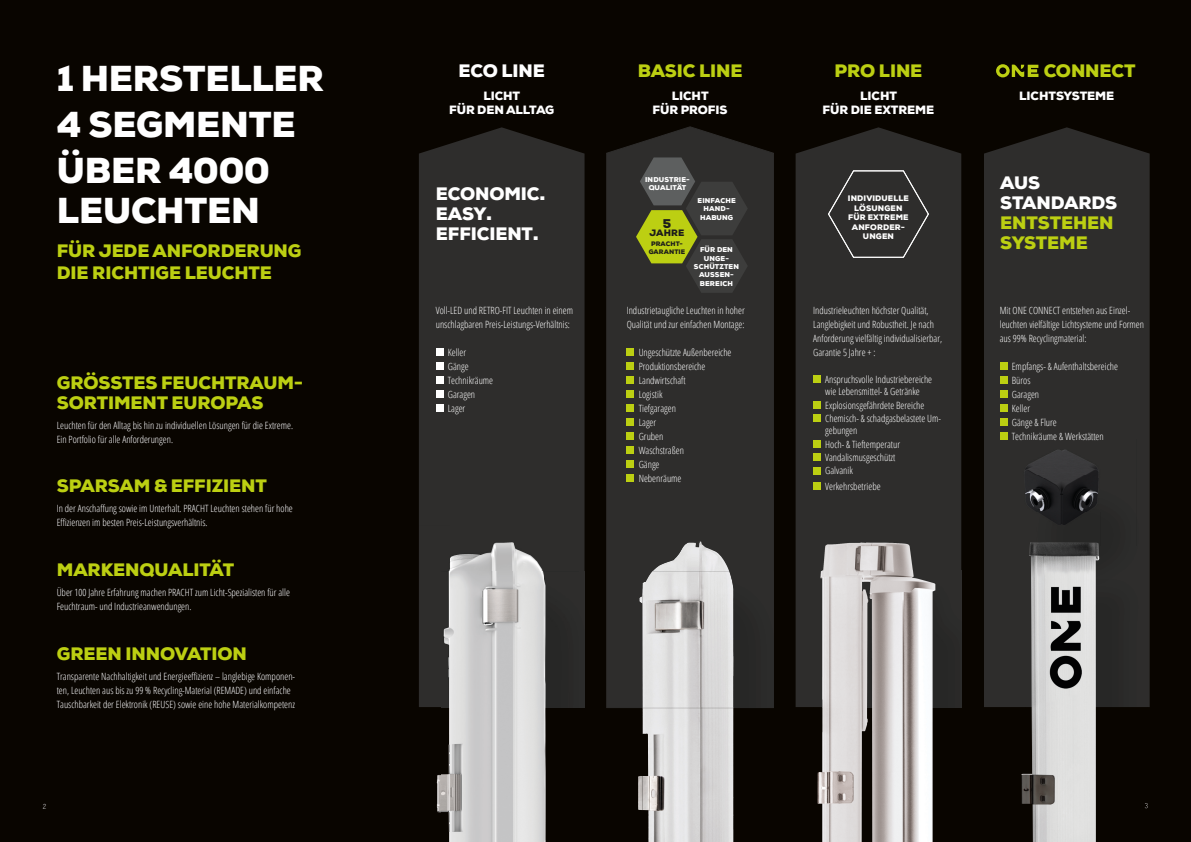
<style>
.page{position:relative;width:1191px;height:842px;background:#fff}
.page>*{position:absolute;margin:0;border:0;box-sizing:border-box;transform-origin:0 0}
.t1{font:900 36px/46px "Nexa";letter-spacing:-.005em;color:#fff}
.t2{font:900 18px/20px "Nexa";letter-spacing:-.005em;color:#bccf12}
.t3{font:900 18px/20px "Nexa";letter-spacing:-.005em;color:#fff}
.t4{font:900 12.7px "Nexa";color:#1d1d1b}
.t5{font:900 12px/14.4px "Nexa";letter-spacing:-.005em;color:#fff;text-align:center}
.t6{font:300 condensed 10px/14px "Open Sans";color:#fff}
.t7{font:900 9.3px "Nexa";letter-spacing:.015em;color:#1d1d1b}
.t8{font:900 8px/9.6px "Nexa";letter-spacing:.015em;color:#fff;text-align:center}
.t9{font:900 7px/8.4px "Nexa";letter-spacing:.015em;color:#fff;text-align:center}
.t10{font:7px "Letter Got L";color:#fff}
.t11{font:900 6.5px/7.8px "Nexa";letter-spacing:.015em;color:#1d1d1b;text-align:center}
.s1{font-family:"Arial"}
</style>
<div class="page">
<div style="left:595px;top:0;width:596px;height:842px;background:#090500"></div>
<div style="left:0;top:0;width:604px;height:842px;background:#090500"></div>
<div style="left:795px;top:127px;width:166px;height:580px;background:#2e2d2c"></div>
<div style="left:984px;top:127px;width:165px;height:580px;background:#2e2d2c"></div>
<div style="left:606px;top:126px;width:168px;height:582px;background:#2e2d2c"></div>
<div style="left:419px;top:127px;width:165px;height:444px;background:#2e2d2c"></div>
<div style="left:1099px;top:479px;width:48px;height:91px;background:#2d2c2b"></div>
<img style="left:999px;top:440px;width:137px;height:35px">
<img style="left:999px;top:475px;width:68px;height:35px">
<img style="left:1067px;top:475px;width:69px;height:4px">
<img style="left:999px;top:510px;width:30px;height:35px">
<img style="left:1029px;top:479px;width:107px;height:66px">
<img style="left:1099px;top:596px;width:48px;height:213px">
<svg style="left:1144px;top:803px;width:3px;height:5px"></svg>
<img style="left:1099px;top:570px;width:48px;height:26px">
<img style="left:1021px;top:542px;width:78px;height:300px">
<img style="left:943px;top:571px;width:19px;height:137px">
<div style="left:943px;top:571px;width:18px;height:136px;background:#2a2928"></div>
<img style="left:813px;top:526px;width:130px;height:316px">
<div style="left:733px;top:571px;width:41px;height:137px;background:#2b2b2a"></div>
<img style="left:652px;top:541px;width:77px;height:30px">
<img style="left:639px;top:583px;width:3px;height:124px">
<img style="left:638px;top:776px;width:4px;height:34px">
<img style="left:642px;top:571px;width:91px;height:271px">
<img style="left:642px;top:707px;width:91px;height:1px">
<img style="left:441px;top:571px;width:144px;height:271px">
<img style="left:578px;top:571px;width:6px;height:136px">
<img style="left:436px;top:775px;width:5px;height:38px">
<img style="left:419px;top:525px;width:32px;height:182px">
<img style="left:450px;top:525px;width:128px;height:46px">
<svg style="left:636px;top:157px;width:112px;height:136px;background:#4f5233"></svg>
<div style="left:828px;top:170px;width:101px;height:88px;background:#2e2d2c"></div>
<div style="left:626px;top:348px;width:8px;height:8px;background:#bccf12"></div>
<div style="left:626px;top:362px;width:8px;height:8px;background:#bccf12"></div>
<div style="left:626px;top:376px;width:8px;height:8px;background:#bccf12"></div>
<div style="left:626px;top:390px;width:8px;height:8px;background:#bccf12"></div>
<div style="left:626px;top:404px;width:8px;height:8px;background:#bccf12"></div>
<div style="left:626px;top:418px;width:8px;height:8px;background:#bccf12"></div>
<div style="left:626px;top:432px;width:8px;height:8px;background:#bccf12"></div>
<div style="left:626px;top:446px;width:8px;height:8px;background:#bccf12"></div>
<div style="left:626px;top:460px;width:8px;height:8px;background:#bccf12"></div>
<div style="left:626px;top:474px;width:8px;height:8px;background:#bccf12"></div>
<div style="left:813px;top:376px;width:7px;height:7px;background:#bccf12"></div>
<div style="left:813px;top:401px;width:7px;height:8px;background:#bccf12"></div>
<div style="left:813px;top:414px;width:7px;height:8px;background:#bccf12"></div>
<div style="left:813px;top:440px;width:7px;height:7px;background:#bccf12"></div>
<div style="left:813px;top:453px;width:7px;height:8px;background:#bccf12"></div>
<div style="left:813px;top:467px;width:7px;height:7px;background:#bccf12"></div>
<div style="left:813px;top:482px;width:7px;height:8px;background:#bccf12"></div>
<div style="left:999px;top:362px;width:8px;height:8px;background:#bccf12"></div>
<div style="left:999px;top:376px;width:8px;height:8px;background:#bccf12"></div>
<div style="left:999px;top:390px;width:8px;height:8px;background:#bccf12"></div>
<div style="left:999px;top:404px;width:8px;height:8px;background:#bccf12"></div>
<div style="left:999px;top:418px;width:8px;height:8px;background:#bccf12"></div>
<div style="left:999px;top:432px;width:8px;height:8px;background:#bccf12"></div>
<div style="left:436px;top:348px;width:7px;height:8px;background:#fff"></div>
<div style="left:436px;top:362px;width:7px;height:8px;background:#fff"></div>
<div style="left:436px;top:376px;width:7px;height:8px;background:#fff"></div>
<div style="left:436px;top:390px;width:7px;height:8px;background:#fff"></div>
<div style="left:436px;top:404px;width:7px;height:8px;background:#fff"></div>
<svg style="left:996px;top:64px;width:42px;height:14px"></svg>
<h1 class="t1" style="left:57px;top:55px;width:269px">1 HERSTELLER<br>4 SEGMENTE<br>ÜBER 4000</h1>
<h1 class="t1" style="left:57px;top:187px;width:204px">LEUCHTEN</h1>
<h2 class="t2" style="left:57px;top:240px;width:246px;line-height:21.6px">FÜR JEDE ANFORDERUNG<br>DIE RICHTIGE LEUCHTE</h2>
<h2 class="t2" style="left:57px;top:373px;width:248px">GRÖSSTES FEUCHTRAUM-<br>SORTIMENT EUROPAS</h2>
<p class="t6" style="left:57px;top:418px;width:238px">Leuchten für den Alltag bis hin zu individuellen Lösungen für die Extreme.<br>Ein Portfolio für alle Anforderungen.</p>
<h2 class="t2" style="left:57px;top:476px;width:212px">SPARSAM &amp; EFFIZIENT</h2>
<p class="t6" style="left:57px;top:501px;width:238px">In der Anschaffung sowie im Unterhalt. PRACHT Leuchten stehen für hohe<br>Effizienzen im besten Preis-Leistungsverhältnis.</p>
<h2 class="t2" style="left:57px;top:560px;width:179px">MARKENQUALITÄT</h2>
<p class="t6" style="left:57px;top:585px;width:235px">Über 100 Jahre Erfahrung machen PRACHT zum Licht-Spezialisten für alle<br>Feuchtraum- und Industrieanwendungen.</p>
<h2 class="t2" style="left:57px;top:644px;width:192px">GREEN INNOVATION</h2>
<p class="t6" style="left:57px;top:669px;width:240px">Transparente Nachhaltigkeit und Energieeffizienz – langlebige Komponen&shy;ten, Leuchten aus bis zu 99 % Recycling-Material (REMADE) und einfache<br>Tauschbarkeit der Elektronik (REUSE) sowie eine hohe Materialkompetenz</p>
<p class="t10" style="left:43px;top:802px;width:6px">2</p>
<h2 class="t3" style="left:458px;top:61px;width:88px">ECO LINE</h2>
<p class="t5" style="left:449px;top:89px;width:107px">LICHT<br>FÜR DEN ALLTAG</p>
<h2 class="t3" style="left:436px;top:184px;width:111px">ECONOMIC<span class="s1">.<br></span>EASY<span class="s1">.<br></span>EFFICIENT<span class="s1">.</span></h2>
<p class="t6" style="left:436px;top:303px;width:139px">Voll-LED und RETRO-FIT Leuchten in einem unschlagbaren Preis-Leistungs-Verhältnis:</p>
<p class="t6" style="left:448px;top:345px;width:47px">Keller<br>Gänge<br>Technikräume<br>Garagen<br>Lager</p>
<h2 class="t2" style="left:637px;top:61px;width:106px">BASIC LINE</h2>
<p class="t5" style="left:652px;top:89px;width:76px">LICHT<br>FÜR PROFIS</p>
<p class="t9" style="left:645px;top:175px;width:46px">INDUSTRIE-<br>QUALITÄT</p>
<p class="t9" style="left:697px;top:196px;width:40px">EINFACHE<br>HAND-<br>HABUNG</p>
<p class="t4" style="left:663px;top:216px;width:10px">5</p>
<p class="t7" style="left:649px;top:227px;width:36px">JAHRE</p>
<p class="t11" style="left:648px;top:240px;width:38px">PRACHT-<br>GARANTIE</p>
<p class="t9" style="left:694px;top:246px;width:47px">FÜR DEN<br>UNGE-<br>SCHÜTZTEN<br>AUSSEN-<br>BEREICH</p>
<p class="t6" style="left:626px;top:303px;width:120px">Industrietaugliche Leuchten in hoher<br>Qualität und zur einfachen Montage:</p>
<p class="t6" style="left:638px;top:345px;width:94px">Ungeschützte Außenbereiche<br>Produktionsbereiche<br>Landwirtschaft<br>Logistik<br>Tiefgaragen<br>Lager<br>Gruben<br>Waschstraßen<br>Gänge<br>Nebenräume</p>
<h2 class="t2" style="left:834px;top:61px;width:89px">PRO LINE</h2>
<p class="t5" style="left:822px;top:89px;width:113px">LICHT<br>FÜR DIE EXTREME</p>
<p class="t8" style="left:848px;top:193px;width:63px">INDIVIDUELLE<br>LÖSUNGEN<br>FÜR EXTREME<br>ANFORDER-<br>UNGEN</p>
<p class="t6" style="left:813px;top:303px;width:130px">Industrieleuchten höchster Qualität, Langlebigkeit und Robustheit. Je nach Anforderung vielfältig individualisierbar, Garantie 5 Jahre + :</p>
<p class="t6" style="left:825px;top:373px;width:108px;line-height:12px">Anspruchsvolle Industriebereiche wie Lebensmittel- &amp; Getränke</p>
<p class="t6" style="left:825px;top:398px;width:117px;line-height:13.4px">Explosionsgefährdete Bereiche<br>Chemisch- &amp; schadgasbelastete Um-</p>
<p class="t6" style="left:825px;top:423px;width:76px;line-height:13.4px">gebungen<br>Hoch- &amp; Tieftemperatur<br>Vandalismusgeschützt<br>Galvanik</p>
<p class="t6" style="left:825px;top:479px;width:57px">Verkehrsbetriebe</p>
<h2 class="t2" style="left:1043px;top:61px;width:93px">CONNECT</h2>
<p class="t5" style="left:1019px;top:89px;width:97px">LICHTSYSTEME</p>
<h2 class="t3" style="left:1000px;top:172px;width:118px">AUS<br>STANDARDS</h2>
<h2 class="t2" style="left:1000px;top:212px;width:115px">ENTSTEHEN<br>SYSTEME</h2>
<p class="t6" style="left:999px;top:303px;width:146px">Mit ONE CONNECT entstehen aus Einzel&shy;leuchten vielfältige Lichtsysteme und Formen aus 99% Recyclingmaterial:</p>
<p class="t6" style="left:1011px;top:359px;width:108px">Empfangs- &amp; Aufenthaltsbereiche<br>Büros<br>Garagen<br>Keller<br>Gänge &amp; Flure<br>Technikräume &amp; Werkstätten</p>
</div>
